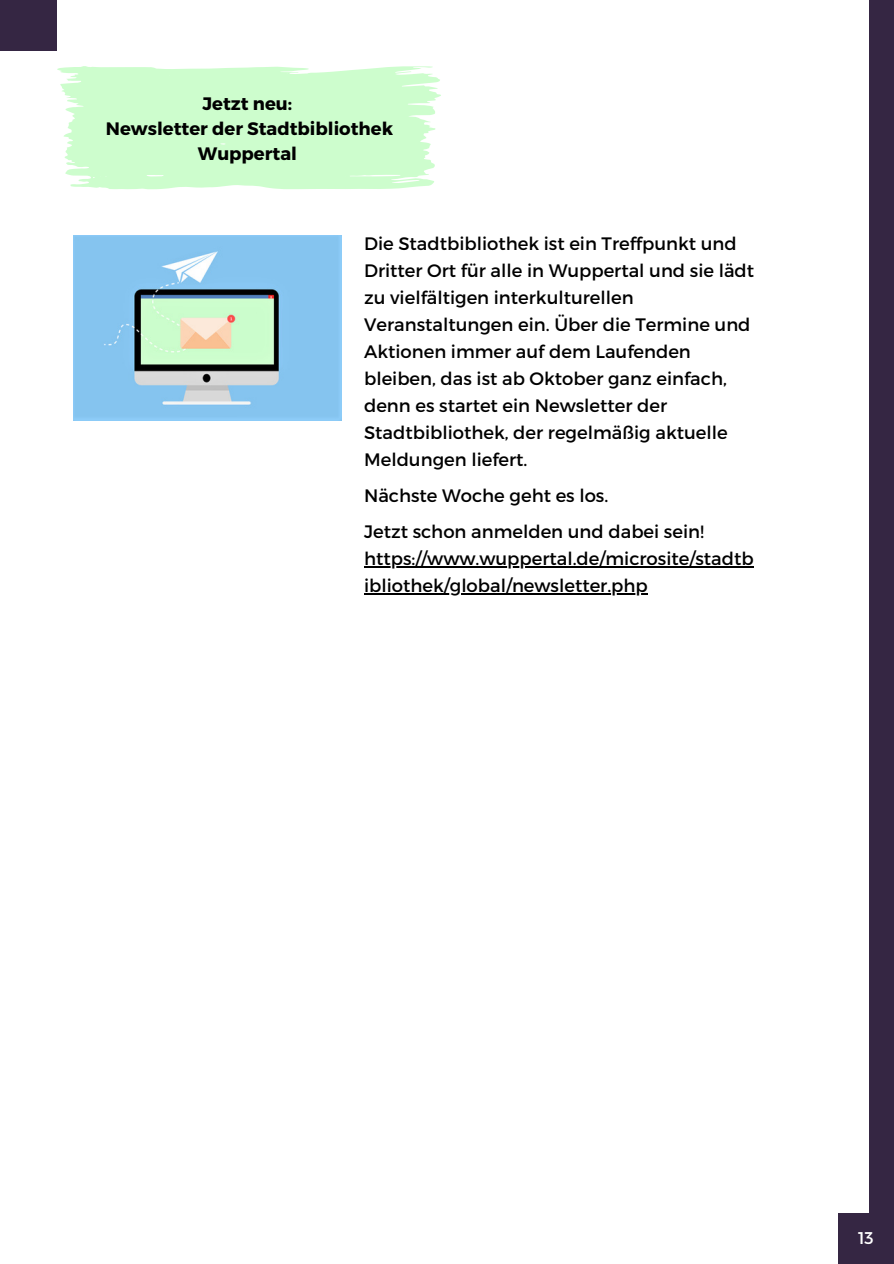
<style>
.page{position:relative;width:894px;height:1264px;background:#fff}
.page>*{position:absolute;margin:0;border:0;box-sizing:border-box;transform-origin:0 0}
.t1{font:18px/27px "Montserrat";color:#000}
.t2{font:700 18px/24.8px "Montserrat";color:#000;text-align:center}
.t3{font:16.95px "Montserrat";color:#fff}
</style>
<div class="page">
<div style="left:868px;top:0;width:25px;height:1263px;background:#352643"></div>
<div style="left:0;top:0;width:57px;height:51px;background:#352643"></div>
<div style="left:837px;top:1212px;width:56px;height:51px;background:#352643"></div>
<svg style="left:57px;top:66px;width:384px;height:124px;background:#d2fdd2"></svg>
<img style="left:73px;top:236px;width:268px;height:184px">
<hr style="left:364px;top:566px;width:389px;height:1px;background:#000">
<hr style="left:364px;top:593px;width:283px;height:1px;background:#000">
<p class="t2" style="left:106px;top:91px;width:288px">Jetzt neu:<br>Newsletter der Stadtbibliothek<br>Wuppertal</p>
<p class="t1" style="left:364px;top:229px;width:391px">Die Stadtbibliothek ist ein Treffpunkt und Dritter Ort für alle in Wuppertal und sie lädt zu vielfältigen interkulturellen Veranstaltungen ein. Über die Termine und Aktionen immer auf dem Laufenden bleiben, das ist ab Oktober ganz einfach, denn es startet ein Newsletter der Stadtbibliothek, der regelmäßig aktuelle Meldungen liefert.</p>
<p class="t1" style="left:364px;top:481px;width:246px">Nächste Woche geht es los.</p>
<p class="t1" style="left:364px;top:517px;width:341px">Jetzt schon anmelden und dabei sein!</p>
<p class="t1" style="left:364px;top:544px;width:391px">https://www.wuppertal.de/microsite/stadtb</p>
<p class="t1" style="left:364px;top:571px;width:285px">ibliothek/global/newsletter.php</p>
<p class="t3" style="left:857px;top:1227px;width:17px">13</p>
</div>
